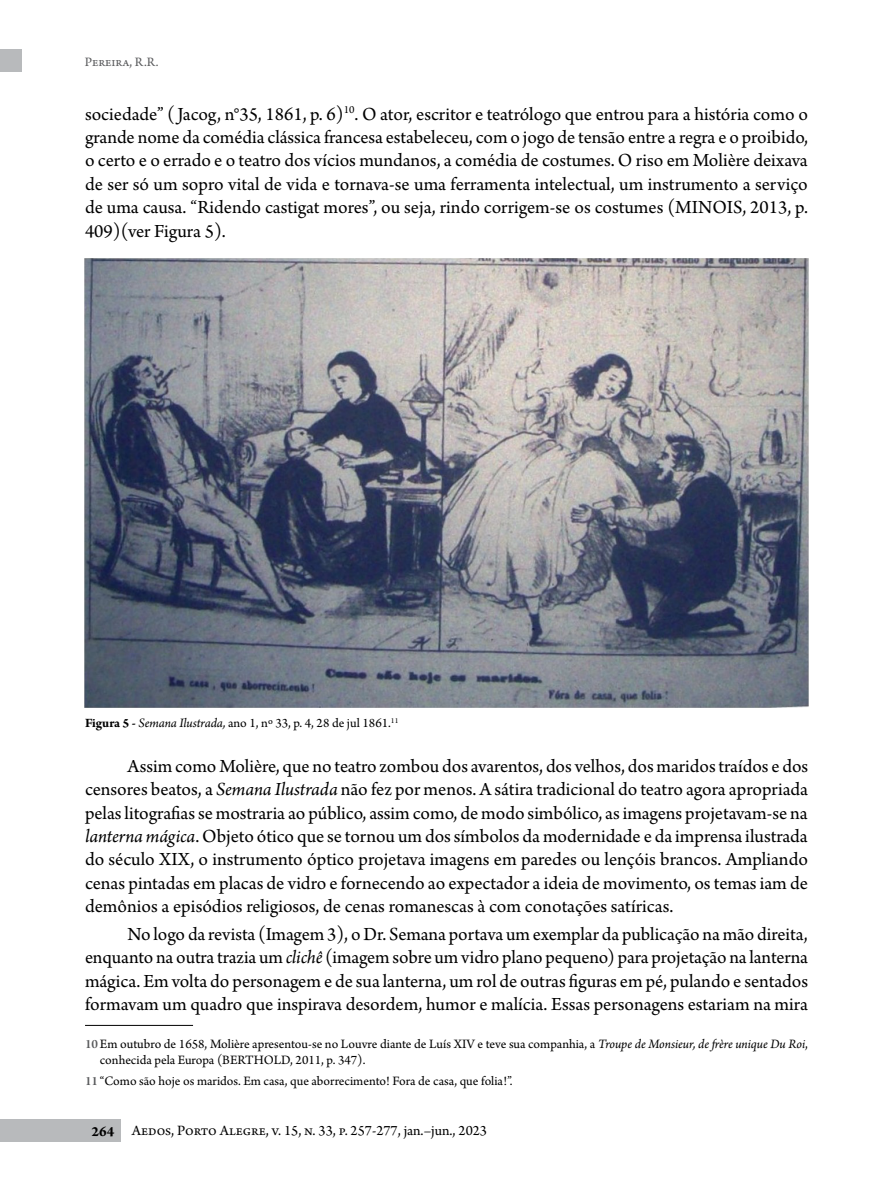
<style>
.page{position:relative;width:893px;height:1191px;background:#fff}
.page>*{position:absolute;margin:0;border:0;box-sizing:border-box;transform-origin:0 0}
.t1{font:19.5px/23.4px "Arno Pro";color:#000;text-align:justify}
.t2{font:15px "Arno Pro";color:#000}
.t3{font:13.5px/16.2px "Arno Pro";color:#000}
.t4{font:13.5px "Arno Pro";color:#58595b}
.s1{font-weight:700}
.s2{font-style:italic}
.s3{font-family:"Arno Pro Smbd Subhead";color:#58595b}
</style>
<div class="page">
<div style="left:0;top:1119px;width:121px;height:23px;background:#b8babc"></div>
<div style="left:0;top:49px;width:22px;height:23px;background:#b8babc"></div>
<hr style="left:85px;top:1025px;width:108px;height:1px;background:#000">
<img style="left:85px;top:259px;width:723px;height:448px">
<p class="t4" style="left:85px;top:54px;width:75px">Pereira, R.R.</p>
<p class="t1" style="left:85px;top:103px;width:724px">sociedade” ( Jacog, n°35, 1861, p. 6)<sup>10</sup>. O ator, escritor e teatrólogo que entrou para a história como o grande nome da comédia clássica francesa estabeleceu, com o jogo de tensão entre a regra e o proibido, o certo e o errado e o teatro dos vícios mundanos, a comédia de costumes. O riso em Molière deixava de ser só um sopro vital de vida e tornava-se uma ferramenta intelectual, um instrumento a serviço de uma causa. “Ridendo castigat mores”, ou seja, rindo corrigem-se os costumes (MINOIS, 2013, p.<br>409)(ver Figura 5).</p>
<p class="t3" style="left:85px;top:715px;width:315px"><span class="s1">Figura 5 -</span> <span class="s2">Semana Ilustrada,</span> ano 1, nº 33, p. 4, 28 de jul 1861.<sup>11</sup></p>
<p class="t1" style="left:85px;top:755px;width:725px;text-indent:43px">Assim como Molière, que no teatro zombou dos avarentos, dos velhos, dos maridos traídos e dos censores beatos, a <span class="s2">Semana Ilustrada</span> não fez por menos. A sátira tradicional do teatro agora apropriada pelas litografias se mostraria ao público, assim como, de modo simbólico, as imagens projetavam-se na <span class="s2">lanterna mágica</span>. Objeto ótico que se tornou um dos símbolos da modernidade e da imprensa ilustrada do século XIX, o instrumento óptico projetava imagens em paredes ou lençóis brancos. Ampliando cenas pintadas em placas de vidro e fornecendo ao expectador a ideia de movimento, os temas iam de demônios a episódios religiosos, de cenas romanescas à com conotações satíricas.</p>
<p class="t1" style="left:85px;top:923px;width:724px;text-indent:43px">No logo da revista (Imagem 3), o Dr. Semana portava um exemplar da publicação na mão direita, enquanto na outra trazia um <span class="s2">clichê</span> (imagem sobre um vidro plano pequeno) para projetação na lanterna mágica. Em volta do personagem e de sua lanterna, um rol de outras figuras em pé, pulando e sentados formavam um quadro que inspirava desordem, humor e malícia. Essas personagens estariam na mira</p>
<p class="t3" style="left:100px;top:1036px;width:710px;text-indent:-15px"><span class="s3">10</span>Em outubro de 1658, Molière apresentou-se no Louvre diante de Luís XIV e teve sua companhia, a <span class="s2">Troupe de Monsieur, de frère unique Du Roi</span>, conhecida pela Europa (BERTHOLD, 2011, p. 347).</p>
<p class="t3" style="left:85px;top:1073px;width:429px"><span class="s3">11</span> “Como são hoje os maridos. Em casa, que aborrecimento! Fora de casa, que folia!”.</p>
<p class="t2" style="left:91px;top:1122px;width:397px"><span class="s1">264</span> Aedos, Porto Alegre, v. 15, n. 33, p. 257-277, jan.–jun., 2023</p>
</div>
